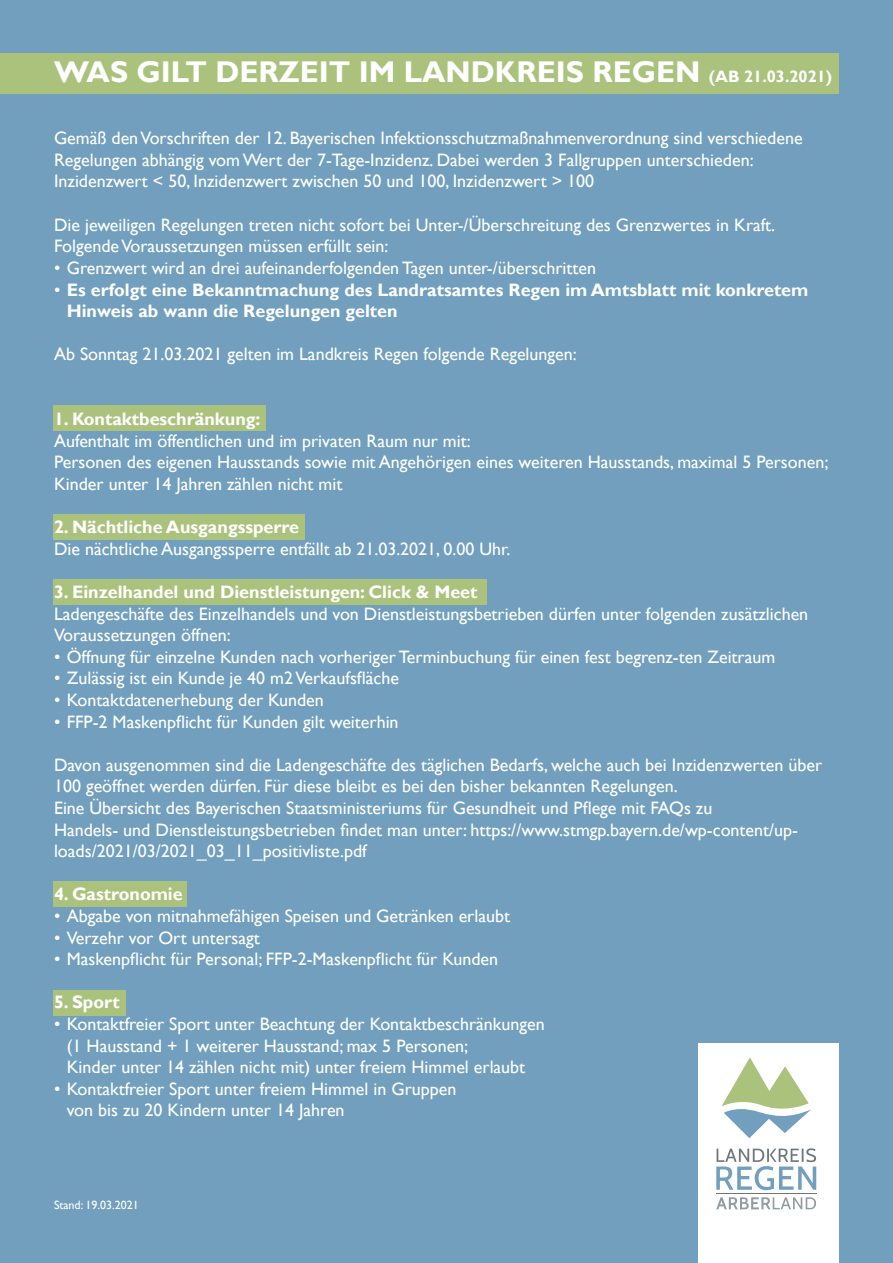
<style>
.page{position:relative;width:893px;height:1263px;background:#719fbd}
.page>*{position:absolute;margin:0;border:0;box-sizing:border-box;transform-origin:0 0}
.t1{font:700 30px "Gill Sans";color:#fff}
.t2{font:18px/21.6px "Gill Sans";color:#fff}
.t3{font:700 18px/21.6px "Gill Sans";color:#fff}
.t4{font:12px "Gill Sans";color:#fff}
.s1{font-size:16.5px}
.s2{font-weight:400}
</style>
<div class="page">
<div style="left:698px;top:1044px;width:141px;height:219px;background:#fff"></div>
<svg style="left:716px;top:1197px;width:100px;height:12px"></svg>
<svg style="left:716px;top:1148px;width:100px;height:42px"></svg>
<hr style="left:716px;top:1193px;width:100px;height:1px;background:#6d777b">
<svg style="left:721px;top:1057px;width:90px;height:81px"></svg>
<div style="left:0;top:53px;width:839px;height:41px;background:#abc27d"></div>
<div style="left:53px;top:406px;width:213px;height:25px;background:#abc27d"></div>
<div style="left:53px;top:514px;width:251px;height:26px;background:#abc27d"></div>
<div style="left:53px;top:579px;width:434px;height:25px;background:#abc27d"></div>
<div style="left:53px;top:881px;width:133px;height:25px;background:#abc27d"></div>
<div style="left:53px;top:990px;width:72px;height:26px;background:#abc27d"></div>
<h1 class="t1" style="left:54px;top:54px;width:780px">WAS GILT DERZEIT IM LANDKREIS REGEN <span class="s1">(AB 21.03.2021)</span></h1>
<p class="t2" style="left:54px;top:128px;width:750px">Gemäß den Vorschriften der 12. Bayerischen Infektionsschutzmaßnahmenverordnung sind verschiedene<br>Regelungen abhängig vom Wert der 7-Tage-Inzidenz. Dabei werden 3 Fallgruppen unterschieden:<br>Inzidenzwert &lt; 50, Inzidenzwert zwischen 50 und 100, Inzidenzwert &gt; 100</p>
<p class="t2" style="left:54px;top:214px;width:723px">Die jeweiligen Regelungen treten nicht sofort bei Unter-/Überschreitung des Grenzwertes in Kraft.<br>Folgende Voraussetzungen müssen erfüllt sein:</p>
<p class="t2" style="left:54px;top:257px;width:544px">• Grenzwert wird an drei aufeinanderfolgenden Tagen unter-/überschritten</p>
<p class="t3" style="left:67px;top:279px;width:743px;text-indent:-13px"><span class="s2">•</span> Es erfolgt eine Bekanntmachung des Landratsamtes Regen im Amtsblatt mit konkretem<br>Hinweis ab wann die Regelungen gelten</p>
<p class="t2" style="left:54px;top:344px;width:524px">Ab Sonntag 21.03.2021 gelten im Landkreis Regen folgende Regelungen:</p>
<p class="t3" style="left:54px;top:409px;width:208px">1. Kontaktbeschränkung:</p>
<p class="t2" style="left:54px;top:430px;width:776px">Aufenthalt im öffentlichen und im privaten Raum nur mit:<br>Personen des eigenen Hausstands sowie mit Angehörigen eines weiteren Hausstands, maximal 5 Personen;<br>Kinder unter 14 Jahren zählen nicht mit</p>
<p class="t3" style="left:54px;top:517px;width:247px">2. Nächtliche Ausgangssperre</p>
<p class="t2" style="left:54px;top:538px;width:458px">Die nächtliche Ausgangssperre entfällt ab 21.03.2021, 0.00 Uhr.</p>
<p class="t3" style="left:54px;top:581px;width:425px">3. Einzelhandel und Dienstleistungen: Click &amp; Meet</p>
<p class="t2" style="left:54px;top:603px;width:756px">Ladengeschäfte des Einzelhandels und von Dienstleistungsbetrieben dürfen unter folgenden zusätzlichen<br>Voraussetzungen öffnen:</p>
<p class="t2" style="left:54px;top:646px;width:723px">• Öffnung für einzelne Kunden nach vorheriger Terminbuchung für einen fest begrenz-ten Zeitraum</p>
<p class="t2" style="left:54px;top:668px;width:347px">• Zulässig ist ein Kunde je 40 m2Verkaufsfläche</p>
<p class="t2" style="left:54px;top:689px;width:271px">• Kontaktdatenerhebung der Kunden</p>
<p class="t2" style="left:54px;top:711px;width:346px">• FFP-2 Maskenpflicht für Kunden gilt weiterhin</p>
<p class="t2" style="left:54px;top:754px;width:770px">Davon ausgenommen sind die Ladengeschäfte des täglichen Bedarfs, welche auch bei Inzidenzwerten über 100 geöffnet werden dürfen. Für diese bleibt es bei den bisher bekannten Regelungen.<br>Eine Übersicht des Bayerischen Staatsministeriums für Gesundheit und Pflege mit FAQs zu<br>Handels- und Dienstleistungsbetrieben findet man unter: https://www.stmgp.bayern.de/wp-content/up&shy;loads/2021/03/2021_03_11_positivliste.pdf</p>
<p class="t3" style="left:54px;top:884px;width:130px">4. Gastronomie</p>
<p class="t2" style="left:54px;top:905px;width:458px">• Abgabe von mitnahmefähigen Speisen und Getränken erlaubt</p>
<p class="t2" style="left:54px;top:927px;width:207px">• Verzehr vor Ort untersagt</p>
<p class="t2" style="left:54px;top:949px;width:446px">• Maskenpflicht für Personal; FFP-2-Maskenpflicht für Kunden</p>
<p class="t3" style="left:54px;top:992px;width:67px">5. Sport</p>
<p class="t2" style="left:67px;top:1013px;width:479px;text-indent:-13px">• Kontaktfreier Sport unter Beachtung der Kontaktbeschränkungen (1 Hausstand + 1 weiterer Hausstand; max 5 Personen;<br>Kinder unter 14 zählen nicht mit) unter freiem Himmel erlaubt</p>
<p class="t2" style="left:67px;top:1078px;width:391px;text-indent:-13px">• Kontaktfreier Sport unter freiem Himmel in Gruppen von bis zu 20 Kindern unter 14 Jahren</p>
<p class="t4" style="left:54px;top:1198px;width:86px">Stand: 19.03.2021</p>
</div>
